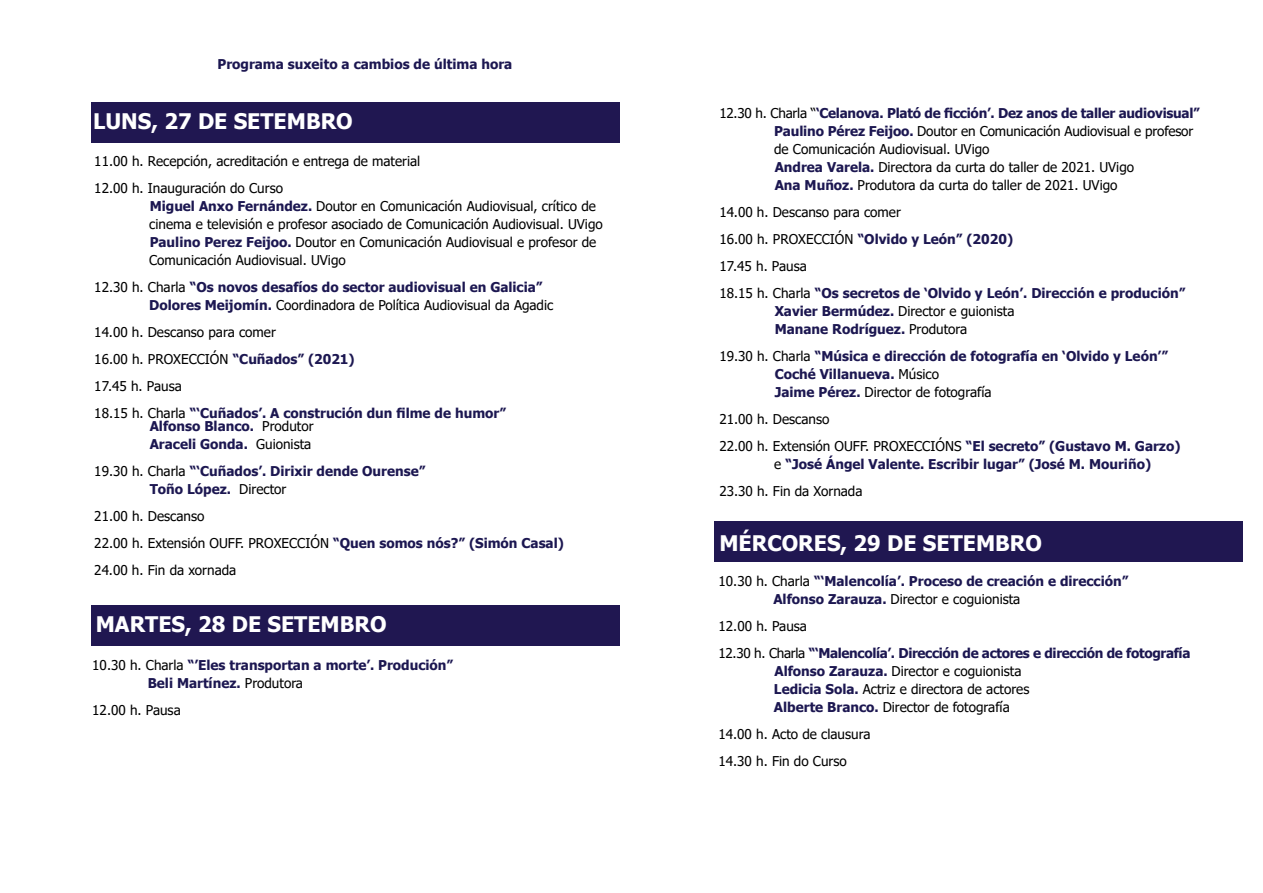
<style>
.page{position:relative;width:1263px;height:893px;background:#fff}
.page>*{position:absolute;margin:0;border:0;box-sizing:border-box;transform-origin:0 0}
.t1{font:700 21.45px "Tahoma";color:#fff}
.t2{font:13.5px/27px "Tahoma";color:#000}
.t3{font:700 13.5px/18px "Tahoma";color:#1c1751}
.t4{font:700 13.5px/27px "Tahoma";letter-spacing:-.025em;color:#1c1751}
.s1{font-weight:700;color:#1c1751}
.s2{font-weight:400;color:#000}
</style>
<div class="page">
<div style="left:92px;top:103px;width:528px;height:40px;background:#201751"></div>
<div style="left:91px;top:605px;width:529px;height:41px;background:#201751"></div>
<div style="left:714px;top:522px;width:528px;height:40px;background:#201751"></div>
<p class="t3" style="left:217px;top:56px;width:296px">Programa suxeito a cambios de última hora</p>
<h1 class="t1" style="left:93px;top:113px;width:261px">LUNS, 27 DE SETEMBRO</h1>
<p class="t2" style="left:94px;top:149px;width:328px">11.00 h. Recepción, acreditación e entrega de material<br>12.00 h. Inauguración do Curso</p>
<p class="t2" style="left:149px;top:198px;width:455px;line-height:18px"><span class="s1">Miguel Anxo Fernández.</span> Doutor en Comunicación Audiovisual, crítico de cinema e televisión e profesor asociado de Comunicación Audiovisual. UVigo <span class="s1">Paulino Perez Feĳoo.</span> Doutor en Comunicación Audiovisual e profesor de Comunicación Audiovisual. UVigo</p>
<p class="t3" style="left:149px;top:279px;width:406px;text-indent:-55px"><span class="s2">12.30 h. Charla</span> “Os novos desafíos do sector audiovisual en Galicia”<br>Dolores Meĳomín. <span class="s2">Coordinadora de Política Audiovisual da Agadic</span></p>
<p class="t2" style="left:94px;top:320px;width:413px">14.00 h. Descanso para comer<br>16.00 h. PROXECCIÓN <span class="s1">“Cuñados” (2021)<br></span>17.45 h. Pausa<br>18.15 h. Charla <span class="s1">“‘Cuñados’. A construción dun filme de humor”</span></p>
<p class="t3" style="left:150px;top:419px;width:165px">Alfonso Blanco. <span class="s2">Produtor<br></span>Araceli Gonda. <span class="s2">Guionista</span></p>
<p class="t3" style="left:150px;top:464px;width:277px;text-indent:-55px"><span class="s2">19.30 h. Charla</span> “‘Cuñados’. Dirixir dende Ourense”<br>Toño López. <span class="s2">Director</span></p>
<p class="t2" style="left:94px;top:504px;width:471px">21.00 h. Descanso<br>22.00 h. Extensión OUFF. PROXECCIÓN <span class="s1">“Quen somos nós?” (Simón Casal)<br></span>24.00 h. Fin da xornada</p>
<h1 class="t1" style="left:96px;top:615px;width:292px">MARTES, 28 DE SETEMBRO</h1>
<p class="t3" style="left:148px;top:657px;width:307px;text-indent:-55px"><span class="s2">10.30 h. Charla</span> “’Eles transportan a morte’. Produción”<br>Beli Martínez. <span class="s2">Produtora</span></p>
<p class="t2" style="left:92px;top:697px;width:90px">12.00 h. Pausa</p>
<p class="t2" style="left:774px;top:105px;width:427px;line-height:18px;text-indent:-55px">12.30 h. Charla “<span class="s1">‘Celanova. Plató de ficción’. Dez anos de taller audiovisual” Paulino Pérez Feĳoo.</span> Doutor en Comunicación Audiovisual e profesor de Comunicación Audiovisual. UVigo<br><span class="s1">Andrea Varela.</span> Directora da curta do taller de 2021. UVigo<br><span class="s1">Ana Muñoz.</span> Produtora da curta do taller de 2021. UVigo</p>
<p class="t2" style="left:719px;top:200px;width:467px">14.00 h. Descanso para comer<br>16.00 h. PROXECCIÓN <span class="s1">“Olvido y León” (2020)<br></span>17.45 h. Pausa<br>18.15 h. Charla <span class="s1">“Os secretos de ‘Olvido y León’. Dirección e produción”</span></p>
<p class="t3" style="left:775px;top:303px;width:241px">Xavier Bermúdez. <span class="s2">Director e guionista<br></span>Manane Rodríguez. <span class="s2">Produtora</span></p>
<p class="t3" style="left:775px;top:348px;width:395px;text-indent:-55px"><span class="s2">19.30 h. Charla</span> “Música e dirección de fotografía en ‘Olvido y León’”<br>Coché Villanueva. <span class="s2">Músico<br></span>Jaime Pérez. <span class="s2">Director de fotografía</span></p>
<p class="t2" style="left:719px;top:407px;width:463px">21.00 h. Descanso<br>22.00 h. Extensión OUFF. PROXECCIÓNS <span class="s1">“El secreto” (Gustavo M. Garzo)</span></p>
<p class="t3" style="left:719px;top:452px;width:433px;line-height:27px;text-indent:55px"><span class="s2">e</span> “José Ángel Valente. Escribir lugar” (José M. Mouriño)<br><span class="s2">23.30 h. Fin da Xornada</span></p>
<h1 class="t1" style="left:719px;top:534px;width:324px">MÉRCORES, 29 DE SETEMBRO</h1>
<p class="t3" style="left:773px;top:573px;width:356px;text-indent:-55px"><span class="s2">10.30 h. Charla</span> “‘Malencolía’. Proceso de creación e dirección”<br>Alfonso Zarauza. <span class="s2">Director e coguionista</span></p>
<p class="t4" style="left:718px;top:613px;width:473px"><span class="s2">12.00 h. Pausa<br>12.30 h. Charla</span> “‘Malencolía’. Dirección de actores e dirección de fotografía</p>
<p class="t2" style="left:774px;top:663px;width:257px;line-height:18px"><span class="s1">Alfonso Zarauza.</span> Director e coguionista<br><span class="s1">Ledicia Sola.</span> Actriz e directora de actores<br><span class="s1">Alberte Branco.</span> Director de fotografía</p>
<p class="t2" style="left:718px;top:721px;width:153px">14.00 h. Acto de clausura<br>14.30 h. Fin do Curso</p>
</div>
